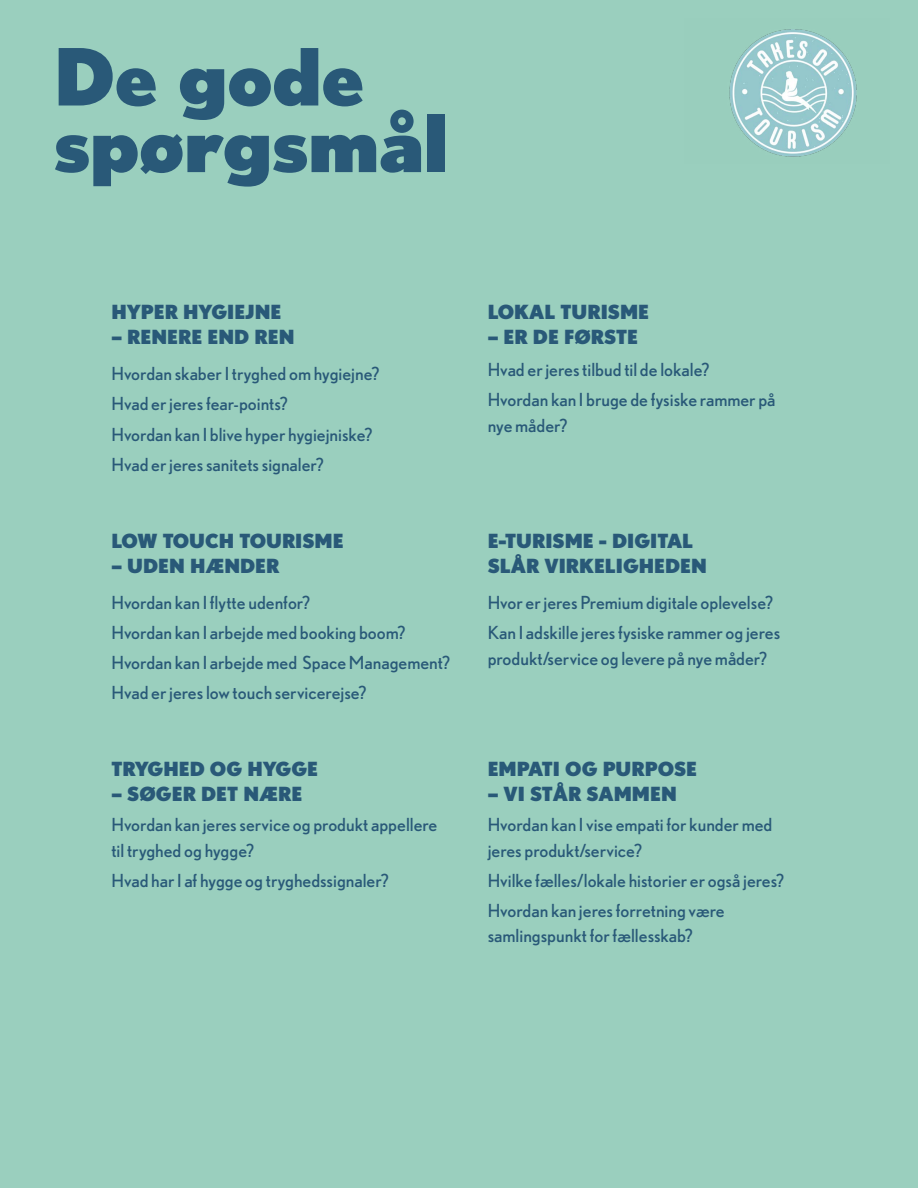
<style>
.page{position:relative;width:918px;height:1188px;background:#9acfbe}
.page>*{position:absolute;margin:0;border:0;box-sizing:border-box;transform-origin:0 0}
.t1{font:900 78.75px/66.6px "Nobel";color:#295978}
.t2{font:900 19.5px/25.5px "Nobel";color:#295978}
.t3{font:18px/30px "Nobel";color:#295978}
</style>
<div class="page">
<img style="left:729px;top:29px;width:128px;height:128px">
<h1 class="t1" style="left:54px;top:42px;width:396px">De gode spørgsmål</h1>
<p class="t2" style="left:111px;top:299px;width:172px">HYPER HYGIEJNE</p>
<p class="t2" style="left:111px;top:324px;width:185px">– RENERE END REN</p>
<p class="t3" style="left:111px;top:359px;width:269px">Hvordan skaber I tryghed om hygiejne?<br>Hvad er jeres fear-points?<br>Hvordan kan I blive hyper hygiejniske?<br>Hvad er jeres sanitets signaler?</p>
<p class="t2" style="left:111px;top:527px;width:234px">LOW TOUCH TOURISME</p>
<p class="t2" style="left:111px;top:553px;width:170px">– UDEN HÆNDER</p>
<p class="t3" style="left:111px;top:588px;width:340px">Hvordan kan I flytte udenfor?<br>Hvordan kan I arbejde med booking boom?<br>Hvordan kan I arbejde med Space Management?<br>Hvad er jeres low touch servicerejse?</p>
<p class="t2" style="left:111px;top:755px;width:208px">TRYGHED OG HYGGE</p>
<p class="t2" style="left:111px;top:781px;width:192px">– SØGER DET NÆRE</p>
<p class="t3" style="left:111px;top:812px;width:328px;line-height:25.5px">Hvordan kan jeres service og produkt appellere til tryghed og hygge?</p>
<p class="t3" style="left:111px;top:865px;width:279px">Hvad har I af hygge og tryghedssignaler?</p>
<p class="t2" style="left:488px;top:299px;width:163px">LOKAL TURISME</p>
<p class="t2" style="left:488px;top:324px;width:152px">– ER DE FØRSTE</p>
<p class="t3" style="left:488px;top:354px;width:289px">Hvad er jeres tilbud til de lokale?<br>Hvordan kan I bruge de fysiske rammer på</p>
<p class="t3" style="left:488px;top:410px;width:81px">nye måder?</p>
<p class="t2" style="left:488px;top:527px;width:221px">E-TURISME - DIGITAL<br>SLÅR VIRKELIGHEDEN</p>
<p class="t3" style="left:488px;top:588px;width:294px">Hvor er jeres Premium digitale oplevelse?<br>Kan I adskille jeres fysiske rammer og jeres</p>
<p class="t3" style="left:488px;top:643px;width:281px">produkt/service og levere på nye måder?</p>
<p class="t2" style="left:488px;top:755px;width:211px">EMPATI OG PURPOSE</p>
<p class="t2" style="left:488px;top:781px;width:191px">– VI STÅR SAMMEN</p>
<p class="t3" style="left:488px;top:812px;width:286px;line-height:25.5px">Hvordan kan I vise empati for kunder med jeres produkt/service?</p>
<p class="t3" style="left:488px;top:865px;width:298px">Hvilke fælles/lokale historier er også jeres?<br>Hvordan kan jeres forretning være</p>
<p class="t3" style="left:488px;top:920px;width:207px">samlingspunkt for fællesskab?</p>
</div>
